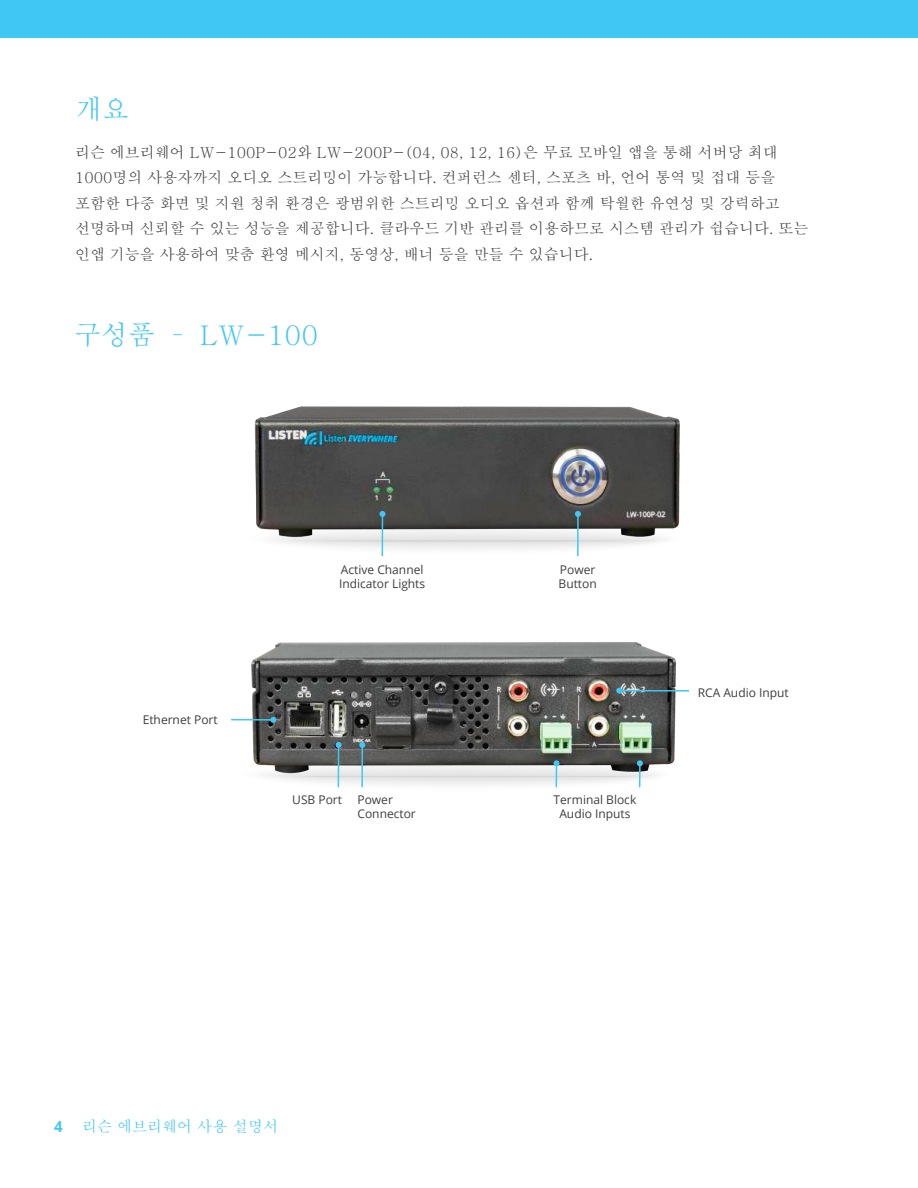
<style>
.page{position:relative;width:918px;height:1188px;background:#fff}
.page>*{position:absolute;margin:0;border:0;box-sizing:border-box;transform-origin:0 0}
.t1{font:500 27px "Adobe Myungjo Std";color:#40c7f4}
.t2{font:500 15px/25.5px "Adobe Myungjo Std";color:#3e3e3f}
.t3{font:500 15px "Adobe Myungjo Std";color:#40c7f4}
.t4{font:700 15px "Open Sans";color:#40c7f4}
.t5{font:12px/14.4px "Open Sans";color:#3e3e3f}
</style>
<div class="page">
<div style="left:0;top:0;width:918px;height:37px;background:#40c7f4"></div>
<img style="left:251px;top:642px;width:425px;height:119px">
<img style="left:254px;top:406px;width:426px;height:105px">
<hr style="left:338px;top:745px;width:1px;height:42px;background:#40c7f4">
<svg style="left:336px;top:742px;width:6px;height:6px"></svg>
<hr style="left:231px;top:719px;width:42px;height:2px;background:#40c7f4">
<svg style="left:270px;top:717px;width:6px;height:6px"></svg>
<hr style="left:619px;top:690px;width:70px;height:2px;background:#40c7f4">
<svg style="left:616px;top:688px;width:6px;height:6px"></svg>
<hr style="left:361px;top:745px;width:2px;height:42px;background:#40c7f4">
<svg style="left:359px;top:742px;width:6px;height:6px"></svg>
<svg style="left:251px;top:756px;width:423px;height:32px"></svg>
<svg style="left:256px;top:511px;width:424px;height:45px"></svg>
<h1 class="t1" style="left:75px;top:95px;width:55px">개요</h1>
<p class="t2" style="left:75px;top:139px;width:735px">리슨 에브리웨어 LW-100P-02와 LW-200P-(04, 08, 12, 16)은 무료 모바일 앱을 통해 서버당 최대 1000명의 사용자까지 오디오 스트리밍이 가능합니다. 컨퍼런스 센터, 스포츠 바, 언어 통역 및 접대 등을 포함한 다중 화면 및 지원 청취 환경은 광범위한 스트리밍 오디오 옵션과 함께 탁월한 유연성 및 강력하고 선명하며 신뢰할 수 있는 성능을 제공합니다. 클라우드 기반 관리를 이용하므로 시스템 관리가 쉽습니다. 또는 인앱 기능을 사용하여 맞춤 환영 메시지, 동영상, 배너 등을 만들 수 있습니다.</p>
<h1 class="t1" style="left:74px;top:321px;width:246px">구성품 – LW-100</h1>
<p class="t5" style="left:143px;top:712px;width:76px">Ethernet Port</p>
<p class="t5" style="left:339px;top:562px;width:88px">Active Channel<br>Indicator Lights</p>
<p class="t5" style="left:559px;top:562px;width:40px">Power<br>Button</p>
<p class="t5" style="left:292px;top:792px;width:51px">USB Port</p>
<p class="t5" style="left:357px;top:792px;width:60px">Power<br>Connector</p>
<p class="t5" style="left:554px;top:792px;width:84px;text-align:center">Terminal Block<br>Audio Inputs</p>
<p class="t5" style="left:698px;top:685px;width:93px">RCA Audio Input</p>
<p class="t4" style="left:54px;top:1116px;width:10px">4</p>
<p class="t3" style="left:82px;top:1119px;width:198px">리슨 에브리웨어 사용 설명서</p>
</div>
